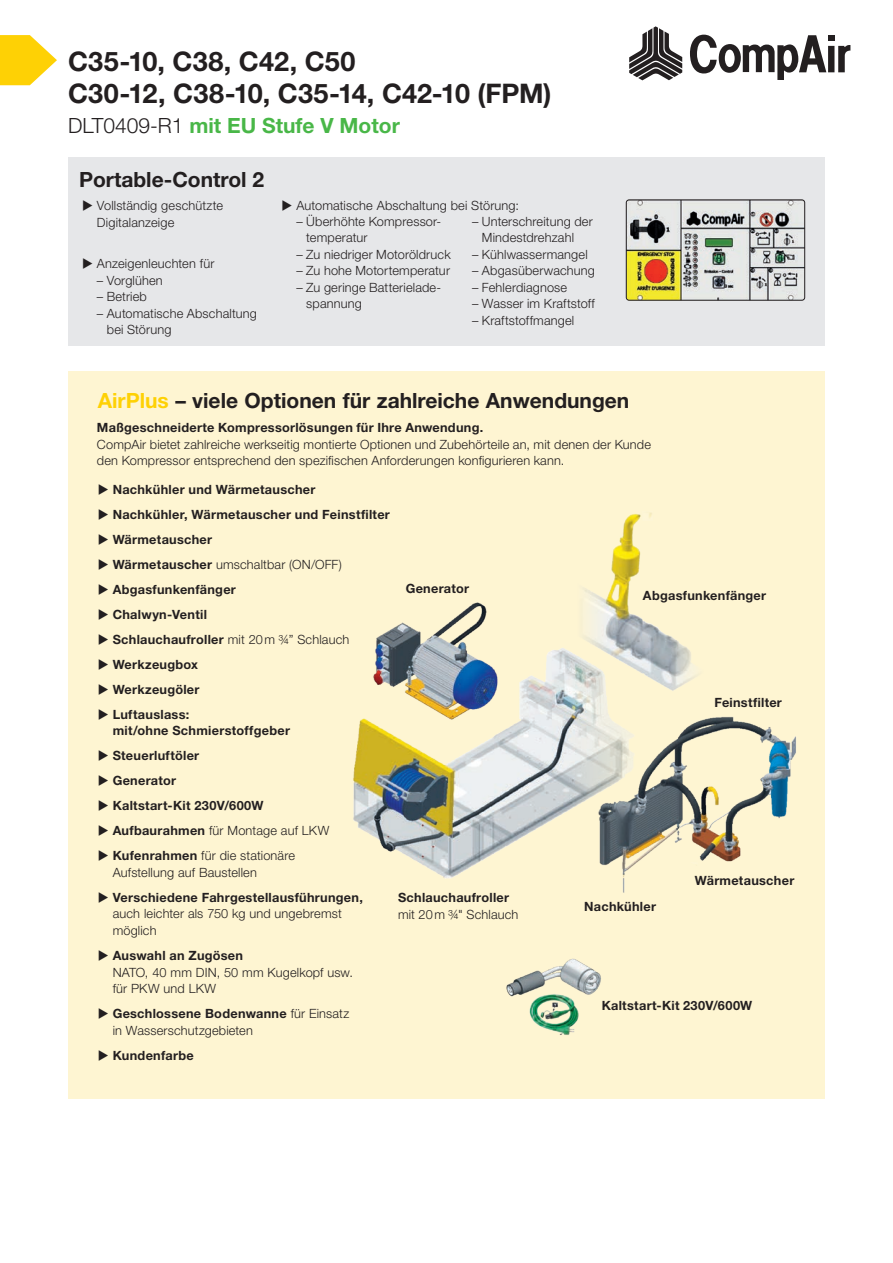
<style>
.page{position:relative;width:893px;height:1263px;background:#fff}
.page>*{position:absolute;margin:0;border:0;box-sizing:border-box;transform-origin:0 0}
.t1{font:700 27px/31.5px "Helvetica Neue LT Std";letter-spacing:.005em;color:#231f20}
.t2{font:700 21px "Helvetica Neue LT Std";color:#231f20}
.t3{font:700 21px "Helvetica Neue LT Std";color:#49b748}
.t4{font:300 12.75px/16.5px "Helvetica Neue LT Std";letter-spacing:.015em;color:#231f20}
.t5{font:700 12.75px/16.5px "Helvetica Neue LT Std";letter-spacing:.02em;color:#231f20}
.s1{font-weight:300;color:#231f20}
.s2{color:#fed105}
.s3{font-weight:700}
.s4{font-weight:300}
</style>
<div class="page">
<div style="left:68px;top:157px;width:757px;height:189px;background:#e6e7e9"></div>
<div style="left:68px;top:371px;width:757px;height:727px;background:#fef5d2"></div>
<img style="left:626px;top:200px;width:179px;height:100px">
<div style="left:626px;top:200px;width:179px;height:100px;border:1px solid #231f20;border-radius:3px"></div>
<svg style="left:690px;top:35px;width:160px;height:45px"></svg>
<svg style="left:629px;top:26px;width:53px;height:54px"></svg>
<svg style="left:0;top:35px;width:57px;height:50px"></svg>
<img style="left:583px;top:513px;width:113px;height:178px">
<img style="left:353px;top:647px;width:286px;height:232px">
<img style="left:359px;top:602px;width:144px;height:121px">
<img style="left:506px;top:958px;width:95px;height:77px">
<img style="left:592px;top:715px;width:204px;height:178px">
<h1 class="t1" style="left:68px;top:45px;width:485px">C35-10, C38, C42, C50<br>C30-12, C38-10, C35-14, C42-10 (FPM)</h1>
<h2 class="t3" style="left:68px;top:112px;width:333px"><span class="s1">DLT0409-R1</span> mit EU Stufe V Motor</h2>
<h2 class="t2" style="left:79px;top:167px;width:187px">Portable-Control 2</h2>
<p class="t4" style="left:97px;top:197px;width:128px;text-indent:-15px">◆ Vollständig geschützte<br>Digitalanzeige</p>
<p class="t4" style="left:82px;top:255px;width:134px">◆ Anzeigenleuchten für</p>
<p class="t4" style="left:97px;top:271px;width:67px">– Vorglühen</p>
<p class="t4" style="left:97px;top:288px;width:52px">– Betrieb</p>
<p class="t4" style="left:107px;top:304px;width:152px;text-indent:-10px">– Automatische Abschaltung bei Störung</p>
<p class="t4" style="left:281px;top:197px;width:239px">◆ Automatische Abschaltung bei Störung:</p>
<p class="t4" style="left:306px;top:213px;width:136px;text-indent:-10px">– Überhöhte Kompressor&shy;temperatur</p>
<p class="t4" style="left:296px;top:246px;width:156px">– Zu niedriger Motoröldruck</p>
<p class="t4" style="left:296px;top:262px;width:155px">– Zu hohe Motortemperatur</p>
<p class="t4" style="left:306px;top:279px;width:136px;text-indent:-10px">– Zu geringe Batterielade&shy;spannung</p>
<p class="t4" style="left:482px;top:213px;width:112px;text-indent:-10px">– Unterschreitung der<br>Mindestdrehzahl</p>
<p class="t4" style="left:472px;top:246px;width:117px">– Kühlwassermangel</p>
<p class="t4" style="left:472px;top:262px;width:124px">– Abgasüberwachung</p>
<p class="t4" style="left:472px;top:279px;width:97px">– Fehlerdiagnose</p>
<p class="t4" style="left:472px;top:295px;width:124px">– Wasser im Kraftstoff</p>
<p class="t4" style="left:472px;top:312px;width:104px">– Kraftstoffmangel</p>
<h2 class="t2" style="left:98px;top:388px;width:533px"><span class="s2">AirPlus</span> – viele Optionen für zahlreiche Anwendungen</h2>
<p class="t5" style="left:97px;top:419px;width:388px">Maßgeschneiderte Kompressorlösungen für Ihre Anwendung.</p>
<p class="t4" style="left:97px;top:436px;width:556px">CompAir bietet zahlreiche werkseitig montierte Optionen und Zubehörteile an, mit denen der Kunde den Kompressor entsprechend den spezifischen Anforderungen konfigurieren kann.</p>
<p class="t5" style="left:98px;top:481px;width:219px">◆ Nachkühler und Wärmetauscher</p>
<p class="t5" style="left:98px;top:506px;width:294px">◆ Nachkühler, Wärmetauscher und Feinstfilter</p>
<p class="t5" style="left:98px;top:531px;width:116px">◆ Wärmetauscher</p>
<p class="t4" style="left:98px;top:556px;width:246px">◆ <span class="s3">Wärmetauscher</span> umschaltbar (ON/OFF)</p>
<p class="t5" style="left:98px;top:581px;width:140px">◆ Abgasfunkenfänger</p>
<p class="t5" style="left:98px;top:606px;width:111px">◆ Chalwyn-Ventil</p>
<p class="t5" style="left:98px;top:631px;width:253px">◆ Schlauchaufroller <span class="s4">mit 20m ¾” Schlauch</span></p>
<p class="t5" style="left:98px;top:656px;width:102px">◆ Werkzeugbox</p>
<p class="t5" style="left:98px;top:681px;width:103px">◆ Werkzeugöler</p>
<p class="t5" style="left:113px;top:706px;width:179px;text-indent:-15px">◆ Luftauslass:<br>mit/ohne Schmierstoffgeber</p>
<p class="t5" style="left:98px;top:747px;width:103px">◆ Steuerluftöler</p>
<p class="t5" style="left:98px;top:772px;width:80px">◆ Generator</p>
<p class="t5" style="left:98px;top:797px;width:167px">◆ Kaltstart-Kit 230V/600W</p>
<p class="t4" style="left:98px;top:822px;width:233px">◆ <span class="s3">Aufbaurahmen</span> für Montage auf LKW</p>
<p class="t4" style="left:113px;top:847px;width:184px;text-indent:-15px">◆ <span class="s3">Kufenrahmen</span> für die stationäre<br>Aufstellung auf Baustellen</p>
<p class="t4" style="left:113px;top:889px;width:252px;text-indent:-15px">◆ <span class="s3">Verschiedene Fahrgestellausführungen, </span>auch leichter als 750 kg und ungebremst möglich</p>
<p class="t4" style="left:113px;top:947px;width:242px;text-indent:-15px">◆ <span class="s3">Auswahl an Zugösen<br></span>NATO, 40 mm DIN, 50 mm Kugelkopf usw. für PKW und LKW</p>
<p class="t4" style="left:113px;top:1005px;width:238px;text-indent:-15px">◆ <span class="s3">Geschlossene Bodenwanne</span> für Einsatz in Wasserschutzgebieten</p>
<p class="t5" style="left:98px;top:1046px;width:98px">◆ Kundenfarbe</p>
<p class="t5" style="left:406px;top:580px;width:65px">Generator</p>
<p class="t5" style="left:398px;top:889px;width:113px">Schlauchaufroller</p>
<p class="t4" style="left:398px;top:905px;width:122px">mit 20m ¾" Schlauch</p>
<p class="t5" style="left:643px;top:587px;width:125px">Abgasfunkenfänger</p>
<p class="t5" style="left:714px;top:693px;width:69px">Feinstfilter</p>
<p class="t5" style="left:584px;top:897px;width:73px">Nachkühler</p>
<p class="t5" style="left:695px;top:872px;width:101px">Wärmetauscher</p>
<p class="t5" style="left:602px;top:996px;width:152px">Kaltstart-Kit 230V/600W</p>
</div>
